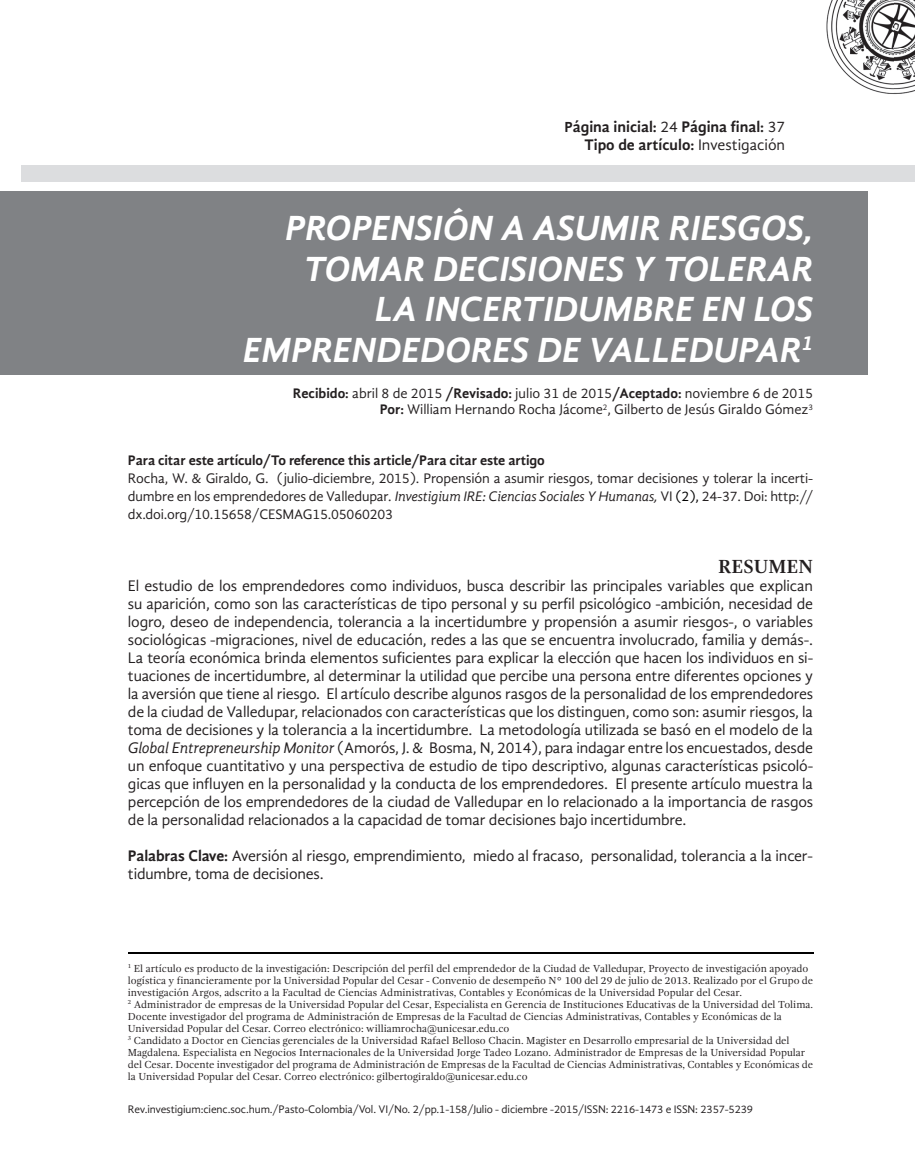
<style>
.page{position:relative;width:915px;height:1170px;background:#fff}
.page>*{position:absolute;margin:0;border:0;box-sizing:border-box;transform-origin:0 0}
.t1{font:italic 700 36px/40.5px "Gandhi Sans";color:#fff;text-align:right}
.t2{font:700 19.5px "Gandhi Serif";color:#231f20}
.t3{font:15.75px/18px "Gandhi Sans";letter-spacing:-.01em;color:#231f20;text-align:justify}
.t4{font:700 15.75px/18px "Gandhi Sans";color:#231f20;text-align:right}
.t5{font:14.25px/18px "Gandhi Sans";color:#231f20;text-align:right}
.t6{font:700 14.25px "Gandhi Sans";letter-spacing:-.01em;color:#231f20}
.t7{font:11.25px "Gandhi Sans";letter-spacing:-.01em;color:#231f20}
.t8{font:10.5px/12px "Gandhi Serif";color:#231f20}
.s1{font-size:15px}
.s2{font-weight:400}
.s3{font-weight:700}
.s4{font-style:italic}
.s5{color:#000}
</style>
<div class="page">
<div style="left:21px;top:166px;width:893px;height:16px;background:#dcdddf"></div>
<div style="left:0;top:191px;width:867px;height:184px;background:#808285"></div>
<hr style="left:128px;top:952px;width:684px;height:1px;background:#000">
<img style="left:831px;top:0;width:83px;height:49px">
<img style="left:893px;top:49px;width:21px;height:45px">
<img style="left:826px;top:1px;width:67px;height:93px">
<p class="t4" style="left:564px;top:118px;width:222px"><span class="s1">P</span>ágina inicial: <span class="s2">24</span> Página final: <span class="s2">37<br></span>Tipo de artículo: <span class="s2">Investigación</span></p>
<h1 class="t1" style="left:243px;top:208px;width:571px">PROPENSIÓN A ASUMIR RIESGOS,<br>TOMAR DECISIONES Y TOLERAR<br>LA INCERTIDUMBRE EN LOS<br>EMPRENDEDORES DE VALLEDUPAR<sup>1</sup></h1>
<p class="t5" style="left:293px;top:385px;width:521px;line-height:16.5px"><span class="s3">Recibido:</span> abril 8 de 2015 <span class="s3">/Revisado:</span> julio 31 de 2015<span class="s3">/Aceptado:</span> noviembre 6 de 2015<br><span class="s3">Por:</span> William Hernando Rocha Jácome<sup>2</sup>, Gilberto de Jesús Giraldo Gómez<sup>3</sup></p>
<p class="t6" style="left:128px;top:452px;width:418px">Para citar este artículo/To reference this article/Para citar este artigo</p>
<p class="t5" style="left:128px;top:469px;width:686px;text-align:justify">Rocha, W. &amp; Giraldo, G. (julio-diciembre, 2015). Propensión a asumir riesgos, tomar decisiones y tolerar la incerti&shy;dumbre en los emprendedores de Valledupar<span class="s4">. Investigium IRE: Ciencias Sociales Y Humanas,</span> VI <span class="s5">(2),</span> 24-37. Doi: http:// dx.doi.org/10.15658/CESMAG15.05060203</p>
<p class="t2" style="left:718px;top:555px;width:96px">RESUMEN</p>
<p class="t3" style="left:128px;top:576px;width:686px">El estudio de los emprendedores como individuos, busca describir las principales variables que explican su aparición, como son las características de tipo personal y su perfil psicológico -ambición, necesidad de logro, deseo de independencia, tolerancia a la incertidumbre y propensión a asumir riesgos-, o variables sociológicas -migraciones, nivel de educación, redes a las que se encuentra involucrado, familia y demás-.<br>La teoría económica brinda elementos suficientes para explicar la elección que hacen los individuos en si&shy;tuaciones de incertidumbre, al determinar la utilidad que percibe una persona entre diferentes opciones y la aversión que tiene al riesgo. El artículo describe algunos rasgos de la personalidad de los emprendedores de la ciudad de Valledupar, relacionados con características que los distinguen, como son: asumir riesgos, la toma de decisiones y la tolerancia a la incertidumbre. La metodología utilizada se basó en el modelo de la <span class="s4">Global Entrepreneurship Monitor</span> (Amorós, J. &amp; Bosma, N, 2014), para indagar entre los encuestados, desde un enfoque cuantitativo y una perspectiva de estudio de tipo descriptivo, algunas características psicoló&shy;gicas que influyen en la personalidad y la conducta de los emprendedores. El presente artículo muestra la percepción de los emprendedores de la ciudad de Valledupar en lo relacionado a la importancia de rasgos de la personalidad relacionados a la capacidad de tomar decisiones bajo incertidumbre.</p>
<p class="t3" style="left:128px;top:846px;width:686px"><span class="s3">Palabras Clave:</span> Aversión al riesgo, emprendimiento, miedo al fracaso, personalidad, tolerancia a la incer&shy;tidumbre, toma de decisiones.</p>
<p class="t8" style="left:128px;top:962px;width:686px"><sup>1</sup> El artículo es producto de la investigación: Descripción del perfil del emprendedor de la Ciudad de Valledupar, Proyecto de investigación apoyado logística y financieramente por la Universidad Popular del Cesar - Convenio de desempeño N° 100 del 29 de julio de 2013. Realizado por el Grupo de investigación Argos, adscrito a la Facultad de Ciencias Administrativas, Contables y Económicas de la Universidad Popular del Cesar.<br><sup>2</sup> Administrador de empresas de la Universidad Popular del Cesar, Especialista en Gerencia de Instituciones Educativas de la Universidad del Tolima.<br>Docente investigador del programa de Administración de Empresas de la Facultad de Ciencias Administrativas, Contables y Económicas de la Universidad Popular del Cesar. Correo electrónico: williamrocha@unicesar.edu.co<br><sup>3</sup> Candidato a Doctor en Ciencias gerenciales de la Universidad Rafael Belloso Chacin. Magister en Desarrollo empresarial de la Universidad del Magdalena. Especialista en Negocios Internacionales de la Universidad Jorge Tadeo Lozano. Administrador de Empresas de la Universidad Popular del Cesar. Docente investigador del programa de Administración de Empresas de la Facultad de Ciencias Administrativas, Contables y Económicas de la Universidad Popular del Cesar. Correo electrónico: gilbertogiraldo@unicesar.edu.co</p>
<p class="t7" style="left:128px;top:1102px;width:626px">Rev.investigium:cienc.soc.hum./Pasto-Colombia/Vol. VI/No. 2/pp.1-158/Julio - diciembre -2015/ISSN: 2216-1473 e ISSN: 2357-5239</p>
</div>
